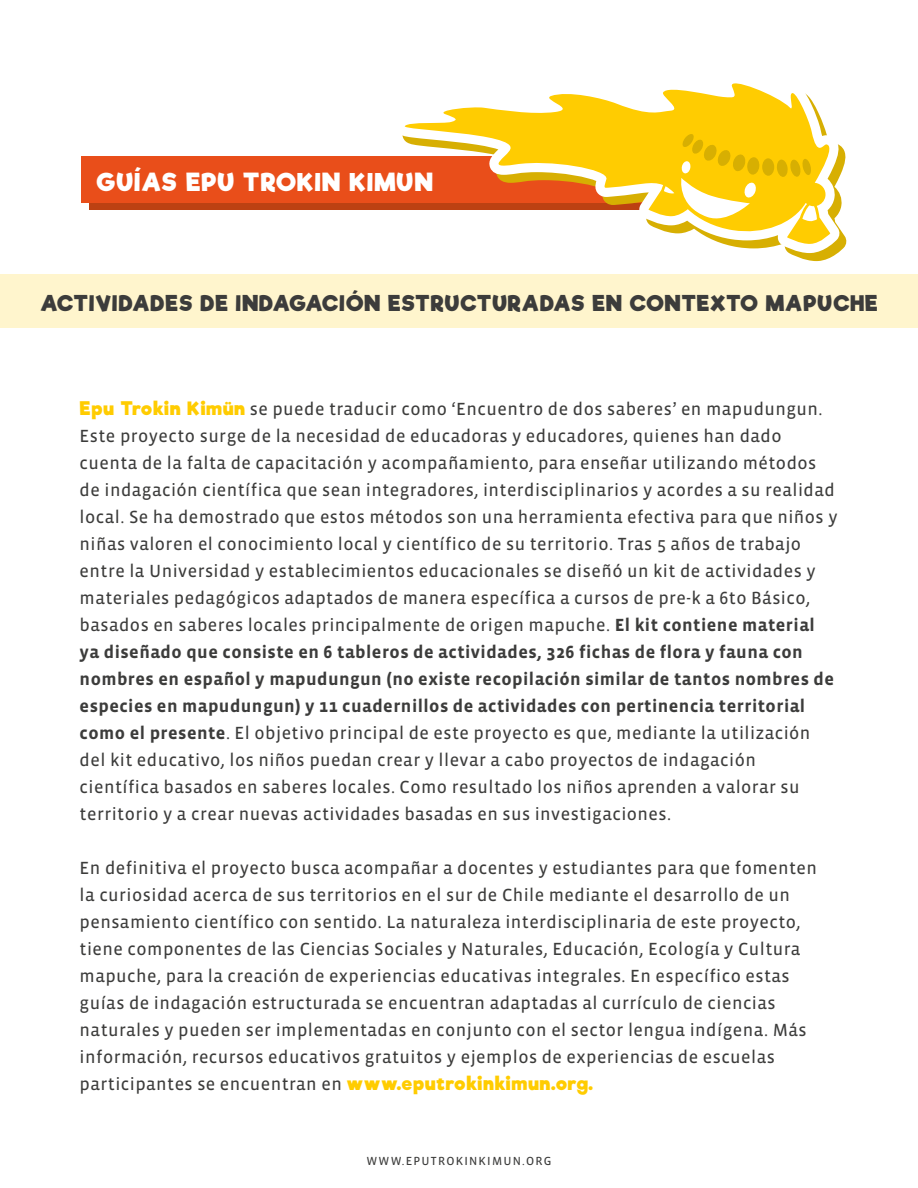
<style>
.page{position:relative;width:918px;height:1188px;background:#fff}
.page>*{position:absolute;margin:0;border:0;box-sizing:border-box;transform-origin:0 0}
.t1{font:700 24px "Riffic";letter-spacing:.025em;color:#fff}
.t2{font:700 21px "Riffic";letter-spacing:.025em;color:#3c3c3b}
.t3{font:18px/27px "Vista Sans Reg";letter-spacing:.025em;color:#3c3c3b}
.t4{font:700 18px/27px "Vista Sans";letter-spacing:.025em;color:#3c3c3b}
.t5{font:12px "Vista Sans Reg";letter-spacing:.1em;color:#3c3c3b}
.s1{font-family:"Riffic";font-weight:700;color:#ffcc01}
.s2{font-family:"Vista Sans";font-weight:700}
</style>
<div class="page">
<div style="left:89px;top:163px;width:654px;height:47px;background:#bc4112"></div>
<div style="left:81px;top:156px;width:654px;height:46px;background:#e94e1a"></div>
<svg style="left:789px;top:145px;width:58px;height:116px"></svg>
<svg style="left:395px;top:144px;width:445px;height:109px"></svg>
<svg style="left:401px;top:83px;width:434px;height:161px"></svg>
<div style="left:762px;top:158px;width:12px;height:18px;background:#d7af02;border-radius:50%"></div>
<svg style="left:776px;top:158px;width:36px;height:19px"></svg>
<svg style="left:676px;top:133px;width:84px;height:91px;background:#fad337"></svg>
<div style="left:0;top:274px;width:918px;height:54px;background:#fff5cd"></div>
<h1 class="t1" style="left:96px;top:167px;width:338px">GUÍAS EPU TROKIN KIMUN</h1>
<p class="t2" style="left:40px;top:290px;width:839px">ACTIVIDADES DE INDAGACIÓN ESTRUCTURADAS EN CONTEXTO MAPUCHE</p>
<p class="t3" style="left:80px;top:396px;width:759px"><span class="s1">Epu Trokin Kimün</span> se puede traducir como ‘Encuentro de dos saberes’ en mapudungun.<br>Este proyecto surge de la necesidad de educadoras y educadores, quienes han dado cuenta de la falta de capacitación y acompañamiento, para enseñar utilizando métodos de indagación científica que sean integradores, interdisciplinarios y acordes a su realidad local. Se ha demostrado que estos métodos son una herramienta efectiva para que niños y niñas valoren el conocimiento local y científico de su territorio. Tras 5 años de trabajo entre la Universidad y establecimientos educacionales se diseñó un kit de actividades y materiales pedagógicos adaptados de manera específica a cursos de pre-k a 6to Básico, basados en saberes locales principalmente de origen mapuche. <span class="s2">El kit contiene material</span></p>
<p class="t4" style="left:80px;top:639px;width:756px">ya diseñado que consiste en 6 tableros de actividades, 326 fichas de flora y fauna con nombres en español y mapudungun (no existe recopilación similar de tantos nombres de especies en mapudungun) y 11 cuadernillos de actividades con pertinencia territorial</p>
<p class="t3" style="left:80px;top:720px;width:732px"><span class="s2">como el presente</span>. El objetivo principal de este proyecto es que, mediante la utilización del kit educativo, los niños puedan crear y llevar a cabo proyectos de indagación científica basados en saberes locales. Como resultado los niños aprenden a valorar su territorio y a crear nuevas actividades basadas en sus investigaciones.</p>
<p class="t3" style="left:80px;top:855px;width:739px">En definitiva el proyecto busca acompañar a docentes y estudiantes para que fomenten la curiosidad acerca de sus territorios en el sur de Chile mediante el desarrollo de un pensamiento científico con sentido. La naturaleza interdisciplinaria de este proyecto, tiene componentes de las Ciencias Sociales y Naturales, Educación, Ecología y Cultura mapuche, para la creación de experiencias educativas integrales. En específico estas guías de indagación estructurada se encuentran adaptadas al currículo de ciencias naturales y pueden ser implementadas en conjunto con el sector lengua indígena. Más información, recursos educativos gratuitos y ejemplos de experiencias de escuelas participantes se encuentran en <span class="s1">www.eputrokinkimun.org.</span></p>
<p class="t5" style="left:366px;top:1155px;width:187px">WWW.EPUTROKINKIMUN.ORG</p>
</div>
